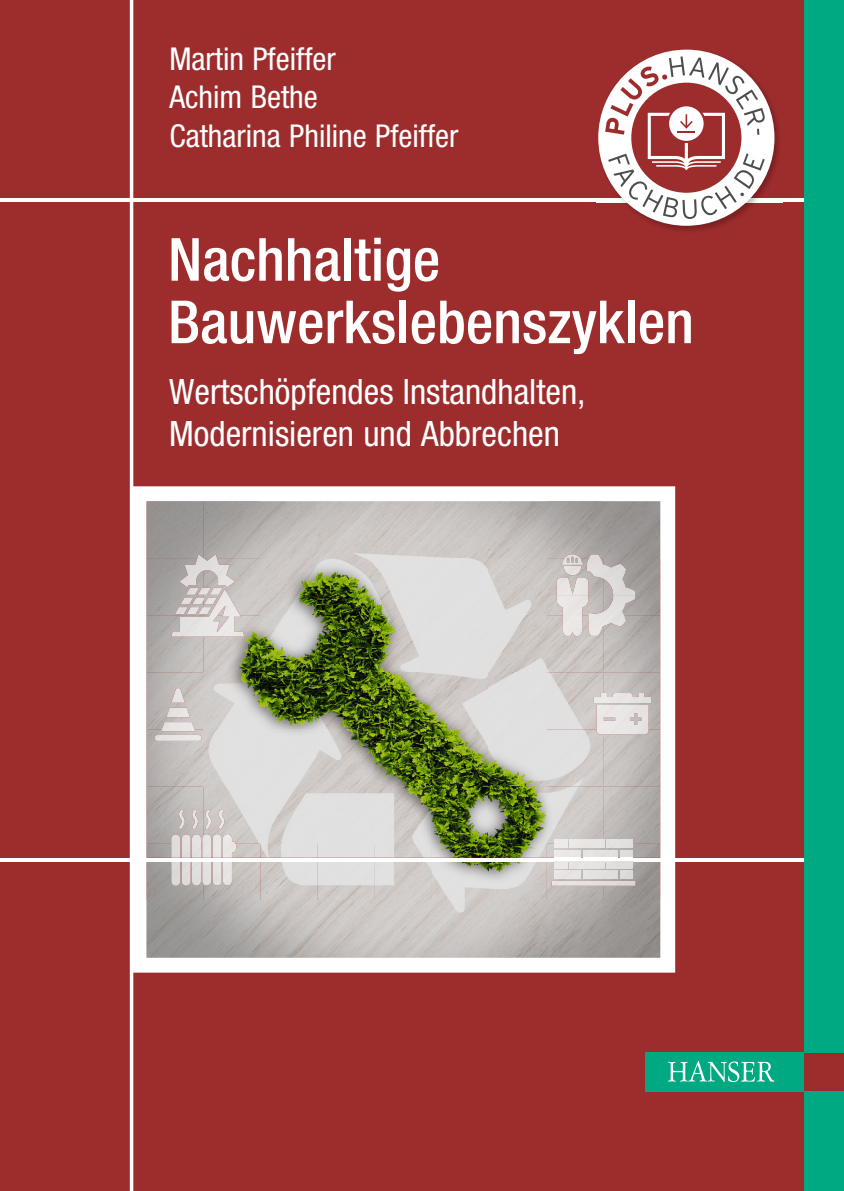
<style>
.page{position:relative;width:844px;height:1191px;background:#fff}
.page>*{position:absolute;margin:0;border:0;box-sizing:border-box;transform-origin:0 0}
.t1{font:500 condensed 59.5px/62.5px "Helvetica Neue LT Std";color:#fff}
.t2{font:condensed 35px/42px "Helvetica Neue LT Std";color:#fff}
.t3{font:condensed 31.5px/38.5px "Helvetica Neue LT Std";color:#fff}
</style>
<div class="page">
<div style="left:0;top:0;width:843px;height:1191px;background:#9d2c2d"></div>
<svg style="left:133px;top:486px;width:542px;height:486px;background:#bcbcb0"></svg>
<hr style="left:0;top:198px;width:843px;height:4px;background:#fff">
<svg style="left:0;top:857px;width:804px;height:4px;background:#eadcda"></svg>
<hr style="left:130px;top:0;width:3px;height:1191px;background:#fff">
<div style="left:804px;top:1091px;width:39px;height:100px;background:#00a982"></div>
<div style="left:804px;top:0;width:39px;height:1052px;background:#00a982"></div>
<div style="left:645px;top:1052px;width:159px;height:39px;background:#00a982"></div>
<svg style="left:668px;top:1061px;width:106px;height:21px"></svg>
<img style="left:596px;top:49px;width:186px;height:182px">
<img style="left:596px;top:198px;width:186px;height:4px">
<div style="left:598px;top:50px;width:176px;height:176px;background:#fff;border-radius:50%"></div>
<svg style="left:605px;top:56px;width:160px;height:163px"></svg>
<img style="left:606px;top:839px;width:26px;height:8px">
<img style="left:583px;top:850px;width:23px;height:7px">
<hr style="left:583px;top:857px;width:34px;height:1px;background:#fff">
<img style="left:551px;top:881px;width:84px;height:4px">
<img style="left:569px;top:839px;width:35px;height:8px">
<svg style="left:554px;top:839px;width:13px;height:8px"></svg>
<img style="left:554px;top:850px;width:26px;height:7px">
<svg style="left:620px;top:871px;width:12px;height:8px"></svg>
<img style="left:606px;top:861px;width:26px;height:7px">
<svg style="left:606px;top:850px;width:26px;height:11px"></svg>
<img style="left:583px;top:871px;width:34px;height:8px">
<img style="left:580px;top:861px;width:24px;height:7px">
<hr style="left:569px;top:860px;width:35px;height:1px;background:#fff">
<svg style="left:554px;top:857px;width:26px;height:11px"></svg>
<img style="left:554px;top:871px;width:26px;height:8px">
<img style="left:556px;top:554px;width:79px;height:82px">
<img style="left:179px;top:554px;width:56px;height:33px">
<svg style="left:175px;top:587px;width:47px;height:2px"></svg>
<img style="left:171px;top:589px;width:73px;height:47px">
<img style="left:177px;top:809px;width:10px;height:20px">
<img style="left:190px;top:809px;width:10px;height:20px">
<img style="left:204px;top:809px;width:10px;height:20px">
<img style="left:217px;top:809px;width:10px;height:20px">
<img style="left:171px;top:834px;width:50px;height:51px">
<svg style="left:171px;top:857px;width:9px;height:4px"></svg>
<svg style="left:181px;top:857px;width:10px;height:4px"></svg>
<img style="left:223px;top:834px;width:13px;height:51px">
<svg style="left:192px;top:857px;width:40px;height:4px"></svg>
<img style="left:596px;top:705px;width:52px;height:29px">
<img style="left:593px;top:693px;width:58px;height:10px">
<img style="left:154px;top:688px;width:47px;height:53px">
<p class="t3" style="left:169px;top:39px;width:290px">Martin Pfeiffer<br>Achim Bethe<br>Catharina Philine Pfeiffer</p>
<h1 class="t1" style="left:168px;top:227px;width:527px">Nachhaltige<br>Bauwerkslebenszyklen</h1>
<p class="t2" style="left:169px;top:371px;width:418px">Wertschöpfendes Instandhalten,<br>Modernisieren und Abbrechen</p>
</div>
